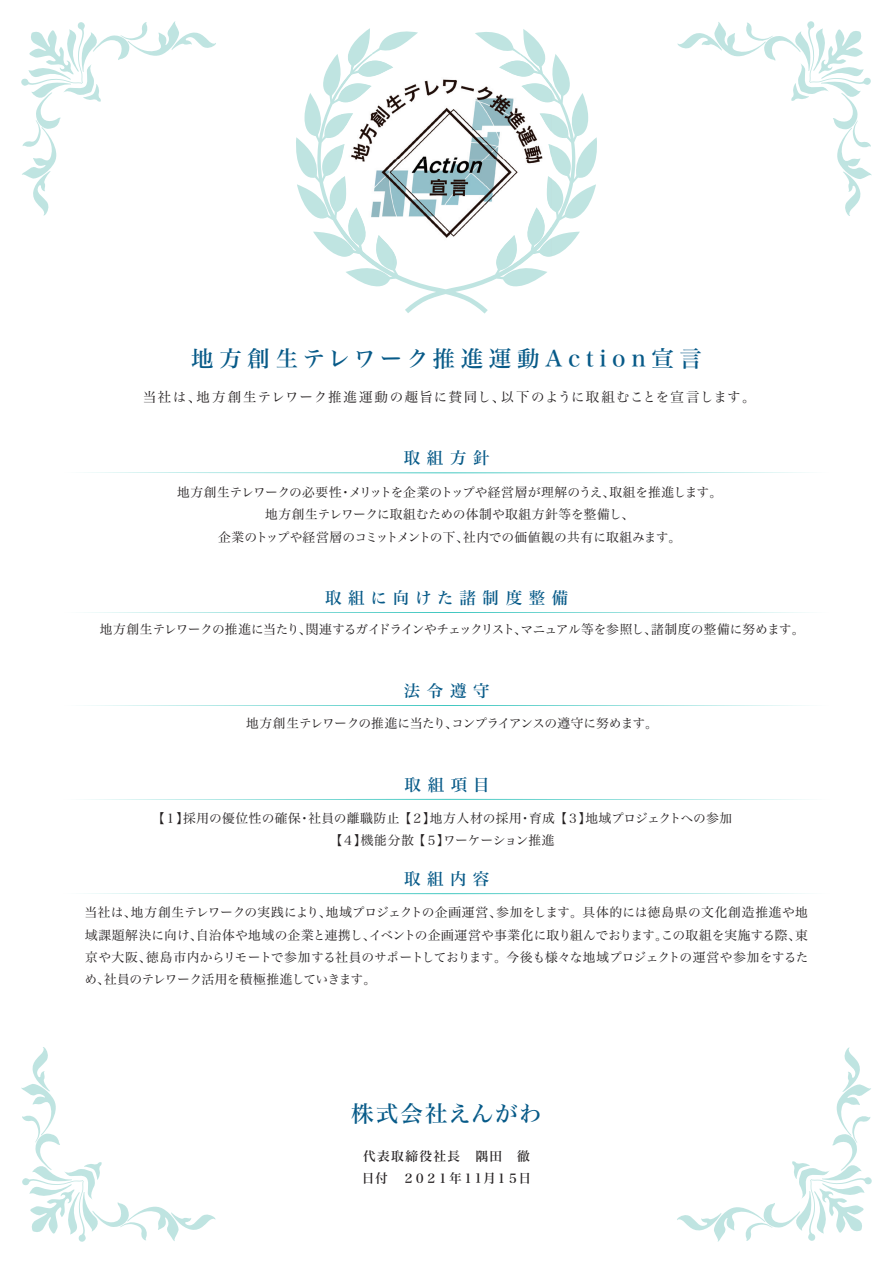
<style>
.page{position:relative;width:893px;height:1263px;background:#fff}
.page>*{position:absolute;margin:0;border:0;box-sizing:border-box;transform-origin:0 0}
.t1{font:22.5px "Hira Min Std N W5";letter-spacing:.25em;color:#075a88}
.t2{font:22.5px "Hira Min Std N W5";letter-spacing:.08em;color:#075a88}
.t3{font:16.5px "Hira Min Std N W5";letter-spacing:.4em;color:#075a88}
.t4{font:16.5px "Hira Min Std N W5";letter-spacing:.38em;color:#075a88}
.t5{font:13.5px "Hira Min Std N W3";letter-spacing:.085em;color:#231f20}
.t6{font:12.75px/22.4px "Hira Min Std N W3";letter-spacing:-.01em;color:#231f20;text-align:center}
.t7{font:12.75px/22.4px "Hira Min Std N W3";letter-spacing:.015em;color:#231f20;text-align:center}
.t8{font:12.75px "Hira Min Std N W3";letter-spacing:-.035em;color:#231f20}
.t9{font:12.75px "Hira Min Std N W3";letter-spacing:-.045em;color:#231f20}
.t10{font:12.75px/22.4px "Hira Min Std N W5";letter-spacing:.02em;color:#231f20}
</style>
<div class="page">
<svg style="left:296px;top:28px;width:301px;height:286px"></svg>
<svg style="left:21px;top:21px;width:195px;height:195px"></svg>
<svg style="left:677px;top:21px;width:195px;height:195px"></svg>
<svg style="left:677px;top:1047px;width:195px;height:195px"></svg>
<svg style="left:21px;top:1047px;width:195px;height:195px"></svg>
<svg style="left:84px;top:472px;width:725px;height:1px"></svg>
<svg style="left:84px;top:612px;width:725px;height:1px"></svg>
<svg style="left:84px;top:705px;width:725px;height:1px"></svg>
<img style="left:394px;top:54px;width:105px;height:198px">
<img style="left:341px;top:54px;width:53px;height:211px">
<img style="left:499px;top:54px;width:52px;height:211px">
<img style="left:393px;top:252px;width:106px;height:13px">
<svg style="left:84px;top:893px;width:725px;height:1px"></svg>
<svg style="left:84px;top:799px;width:725px;height:1px"></svg>
<h1 class="t1" style="left:191px;top:342px;width:512px">地方創生テレワーク推進運動Action宣言</h1>
<p class="t5" style="left:143px;top:387px;width:614px">当社は、地方創生テレワーク推進運動の趣旨に賛同し、以下のように取組むことを宣言します。</p>
<p class="t3" style="left:404px;top:446px;width:87px">取組方針</p>
<p class="t6" style="left:177px;top:481px;width:547px">地方創生テレワークの必要性・メリットを企業のトップや経営層が理解のうえ、取組を推進します。地方創生テレワークに取組むための体制や取組方針等を整備し、<br>企業のトップや経営層のコミットメントの下、社内での価値観の共有に取組みます。</p>
<p class="t4" style="left:325px;top:586px;width:245px">取組に向けた諸制度整備</p>
<p class="t8" style="left:100px;top:620px;width:706px">地方創生テレワークの推進に当たり、関連するガイドラインやチェックリスト、マニュアル等を参照し、諸制度の整備に努めます。</p>
<p class="t3" style="left:404px;top:679px;width:87px">法令遵守</p>
<p class="t9" style="left:246px;top:714px;width:413px">地方創生テレワークの推進に当たり、コンプライアンスの遵守に努めます。</p>
<p class="t3" style="left:405px;top:773px;width:87px">取組項目</p>
<p class="t7" style="left:152px;top:806px;width:581px">【１】採用の優位性の確保・社員の離職防止 【２】地方人材の採用・育成 【３】地域プロジェクトへの参加【４】機能分散 【５】ワーケーション推進</p>
<p class="t3" style="left:404px;top:867px;width:87px">取組内容</p>
<p class="t6" style="left:84px;top:901px;width:726px;text-align:justify">当社は、地方創生テレワークの実践により、地域プロジェクトの企画運営、参加をします。具体的には徳島県の文化創造推進や地域課題解決に向け、自治体や地域の企業と連携し、イベントの企画運営や事業化に取り組んでおります。この取組を実施する際、東京や大阪、徳島市内からリモートで参加する社員のサポートしております。今後も様々な地域プロジェクトの運営や参加をするため、社員のテレワーク活用を積極推進していきます。</p>
<h1 class="t2" style="left:351px;top:1097px;width:192px">株式会社えんがわ</h1>
<p class="t10" style="left:362px;top:1144px;width:171px">代表取締役社長　隅田　徹日付　２０２１年１1月１５日</p>
</div>
